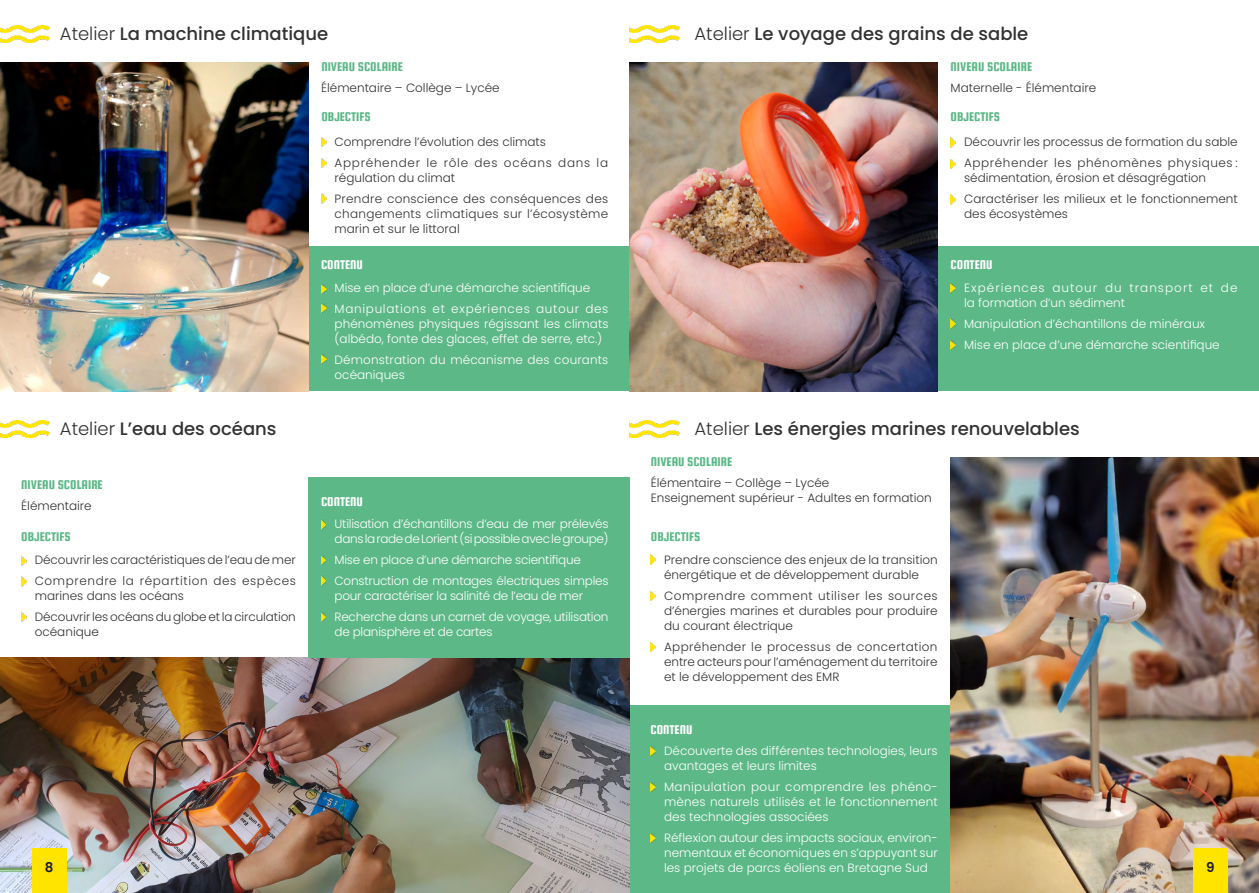
<style>
.page{position:relative;width:1259px;height:893px;background:#fff}
.page>*{position:absolute;margin:0;border:0;box-sizing:border-box;transform-origin:0 0}
.t1{font:500 18px "Poppins";color:#333232}
.t2{font:13.5px "Squada One";color:#5cb887}
.t3{font:13.5px "Squada One";color:#fff}
.t4{font:600 13.5px "Poppins";color:#1c1a34}
.t5{font:300 12px/15px "Poppins";color:#333232}
.t6{font:300 12px/15px "Poppins";color:#fff}
.t7{font:300 12px/15px "Poppins";letter-spacing:-.02em;color:#fff}
.t8{font:300 12px/21px "Poppins";letter-spacing:.055em;color:#fff}
.t9{font:300 12px/21px "Poppins";letter-spacing:.03em;color:#333232}
.t10{font:300 12px/15px "Poppins";letter-spacing:.025em;color:#333232}
.t11{font:300 12px/15px "Poppins";letter-spacing:.085em;color:#fff}
.t12{font:300 12px/21px "Poppins";letter-spacing:.02em;color:#333232}
.s1{font-weight:300}
</style>
<div class="page">
<div style="left:629px;top:706px;width:344px;height:187px;background:#5cb887"></div>
<img style="left:950px;top:457px;width:309px;height:436px">
<img style="left:0;top:657px;width:629px;height:236px">
<div style="left:1193px;top:849px;width:34px;height:44px;background:#ffe400"></div>
<div style="left:308px;top:477px;width:321px;height:180px;background:#5cb887"></div>
<svg style="left:321px;top:137px;width:5px;height:9px"></svg>
<svg style="left:321px;top:158px;width:5px;height:10px"></svg>
<svg style="left:321px;top:194px;width:5px;height:9px"></svg>
<svg style="left:651px;top:555px;width:5px;height:9px"></svg>
<svg style="left:651px;top:591px;width:5px;height:9px"></svg>
<svg style="left:651px;top:642px;width:5px;height:10px"></svg>
<svg style="left:650px;top:746px;width:5px;height:9px"></svg>
<svg style="left:650px;top:782px;width:5px;height:10px"></svg>
<svg style="left:650px;top:833px;width:5px;height:9px"></svg>
<div style="left:32px;top:849px;width:34px;height:44px;background:#ffe400"></div>
<div style="left:0;top:246px;width:629px;height:145px;background:#5cb887"></div>
<svg style="left:321px;top:284px;width:5px;height:10px"></svg>
<svg style="left:321px;top:304px;width:5px;height:9px"></svg>
<svg style="left:321px;top:355px;width:5px;height:9px"></svg>
<svg style="left:21px;top:556px;width:5px;height:9px"></svg>
<svg style="left:21px;top:577px;width:5px;height:9px"></svg>
<svg style="left:21px;top:612px;width:5px;height:10px"></svg>
<svg style="left:321px;top:520px;width:5px;height:9px"></svg>
<svg style="left:321px;top:556px;width:5px;height:9px"></svg>
<svg style="left:321px;top:576px;width:5px;height:9px"></svg>
<svg style="left:321px;top:612px;width:5px;height:10px"></svg>
<img style="left:0;top:63px;width:308px;height:328px">
<div style="left:938px;top:246px;width:321px;height:145px;background:#5cb887"></div>
<img style="left:629px;top:63px;width:308px;height:328px">
<svg style="left:950px;top:138px;width:5px;height:9px"></svg>
<svg style="left:950px;top:159px;width:5px;height:10px"></svg>
<svg style="left:950px;top:195px;width:5px;height:9px"></svg>
<svg style="left:950px;top:283px;width:5px;height:10px"></svg>
<svg style="left:950px;top:319px;width:5px;height:9px"></svg>
<svg style="left:950px;top:340px;width:5px;height:10px"></svg>
<img style="left:0;top:26px;width:49px;height:16px">
<img style="left:0;top:421px;width:49px;height:16px">
<img style="left:629px;top:26px;width:50px;height:17px">
<img style="left:629px;top:421px;width:50px;height:16px">
<h1 class="t1" style="left:60px;top:23px;width:270px"><span class="s1">Atelier</span> La machine climatique</h1>
<p class="t2" style="left:321px;top:60px;width:83px">NIVEAU SCOLAIRE</p>
<p class="t5" style="left:321px;top:80px;width:180px">Élémentaire – Collège – Lycée</p>
<p class="t2" style="left:321px;top:109px;width:51px">OBJECTIFS</p>
<p class="t9" style="left:335px;top:131px;width:275px">Comprendre l’évolution des climats<br>Appréhender le rôle des océans dans la</p>
<p class="t12" style="left:335px;top:167px;width:275px">régulation du climat<br>Prendre conscience des conséquences des</p>
<p class="t10" style="left:335px;top:206px;width:275px">changements climatiques sur l’écosystème marin et sur le littoral</p>
<h1 class="t1" style="left:60px;top:418px;width:218px"><span class="s1">Atelier</span> L’eau des océans</h1>
<p class="t2" style="left:21px;top:477px;width:83px">NIVEAU SCOLAIRE</p>
<p class="t5" style="left:21px;top:498px;width:72px">Élémentaire</p>
<p class="t2" style="left:21px;top:530px;width:51px">OBJECTIFS</p>
<p class="t5" style="left:35px;top:550px;width:263px;line-height:21px">Découvrir les caractéristiques de l’eau de mer<br>Comprendre la répartition des espèces</p>
<p class="t5" style="left:35px;top:586px;width:263px;line-height:21px">marines dans les océans<br>Découvrir les océans du globe et la circulation</p>
<p class="t5" style="left:35px;top:625px;width:66px">océanique</p>
<p class="t3" style="left:321px;top:258px;width:43px">CONTENU</p>
<p class="t8" style="left:335px;top:277px;width:275px">Mise en place d’une démarche scientifique<br>Manipulations et expériences autour des</p>
<p class="t6" style="left:335px;top:316px;width:275px">phénomènes physiques régissant les climats (albédo, fonte des glaces, effet de serre, etc.)</p>
<p class="t6" style="left:335px;top:352px;width:275px">Démonstration du mécanisme des courants océaniques</p>
<p class="t3" style="left:321px;top:495px;width:43px">CONTENU</p>
<p class="t7" style="left:335px;top:517px;width:275px">Utilisation d’échantillons d’eau de mer prélevés dans la rade de Lorient (si possible avec legroupe)</p>
<p class="t6" style="left:335px;top:550px;width:275px;line-height:21px">Mise en place d’une démarche scientifique<br>Construction de montages électriques simples</p>
<p class="t7" style="left:335px;top:586px;width:275px;line-height:21px">pour caractériser la salinité de l’eau de mer<br>Recherche dans un carnet de voyage, utilisation</p>
<p class="t7" style="left:335px;top:625px;width:159px">de planisphère et de cartes</p>
<h1 class="t1" style="left:694px;top:23px;width:335px"><span class="s1">Atelier</span> Le voyage des grains de sable</h1>
<p class="t2" style="left:950px;top:60px;width:83px">NIVEAU SCOLAIRE</p>
<p class="t5" style="left:950px;top:80px;width:147px">Maternelle - Élémentaire</p>
<p class="t2" style="left:950px;top:109px;width:51px">OBJECTIFS</p>
<p class="t5" style="left:964px;top:131px;width:275px;line-height:21px">Découvrir les processus de formation du sable<br>Appréhender les phénomènes physiques :</p>
<p class="t5" style="left:964px;top:167px;width:275px;line-height:21px">sédimentation, érosion et désagrégation<br>Caractériser les milieux et le fonctionnement</p>
<p class="t5" style="left:964px;top:206px;width:105px">des écosystèmes</p>
<p class="t3" style="left:950px;top:258px;width:43px">CONTENU</p>
<p class="t11" style="left:964px;top:280px;width:275px">Expériences autour du transport et de la formation d’un sédiment</p>
<p class="t6" style="left:964px;top:313px;width:257px;line-height:21px">Manipulation d’échantillons de minéraux<br>Mise en place d’une démarche scientifique</p>
<h1 class="t1" style="left:694px;top:418px;width:387px"><span class="s1">Atelier</span> Les énergies marines renouvelables</h1>
<p class="t2" style="left:651px;top:455px;width:83px">NIVEAU SCOLAIRE</p>
<p class="t5" style="left:651px;top:476px;width:282px">Élémentaire – Collège – Lycée<br>Enseignement supérieur - Adultes en formation</p>
<p class="t2" style="left:651px;top:530px;width:51px">OBJECTIFS</p>
<p class="t5" style="left:664px;top:553px;width:275px">Prendre conscience des enjeux de la transition énergétique et de développement durable</p>
<p class="t5" style="left:664px;top:589px;width:275px;text-align:justify">Comprendre comment utiliser les sources d’énergies marines et durables pour produire du courant électrique</p>
<p class="t5" style="left:664px;top:640px;width:275px;text-align:justify">Appréhender le processus de concertation entre acteurs pour l’aménagement du territoire et le développement des EMR</p>
<p class="t3" style="left:650px;top:722px;width:43px">CONTENU</p>
<p class="t6" style="left:664px;top:743px;width:275px">Découverte des différentes technologies, leurs avantages et leurs limites</p>
<p class="t6" style="left:664px;top:779px;width:275px;text-align:justify">Manipulation pour comprendre les phéno&shy;mènes naturels utilisés et le fonctionnement des technologies associées</p>
<p class="t6" style="left:664px;top:830px;width:275px">Réflexion autour des impacts sociaux, environ&shy;nementaux et économiques en s’appuyant sur</p>
<p class="t4" style="left:45px;top:860px;width:10px">8</p>
<p class="t6" style="left:664px;top:860px;width:265px">les projets de parcs éoliens en Bretagne Sud</p>
<p class="t4" style="left:1206px;top:860px;width:10px">9</p>
</div>
